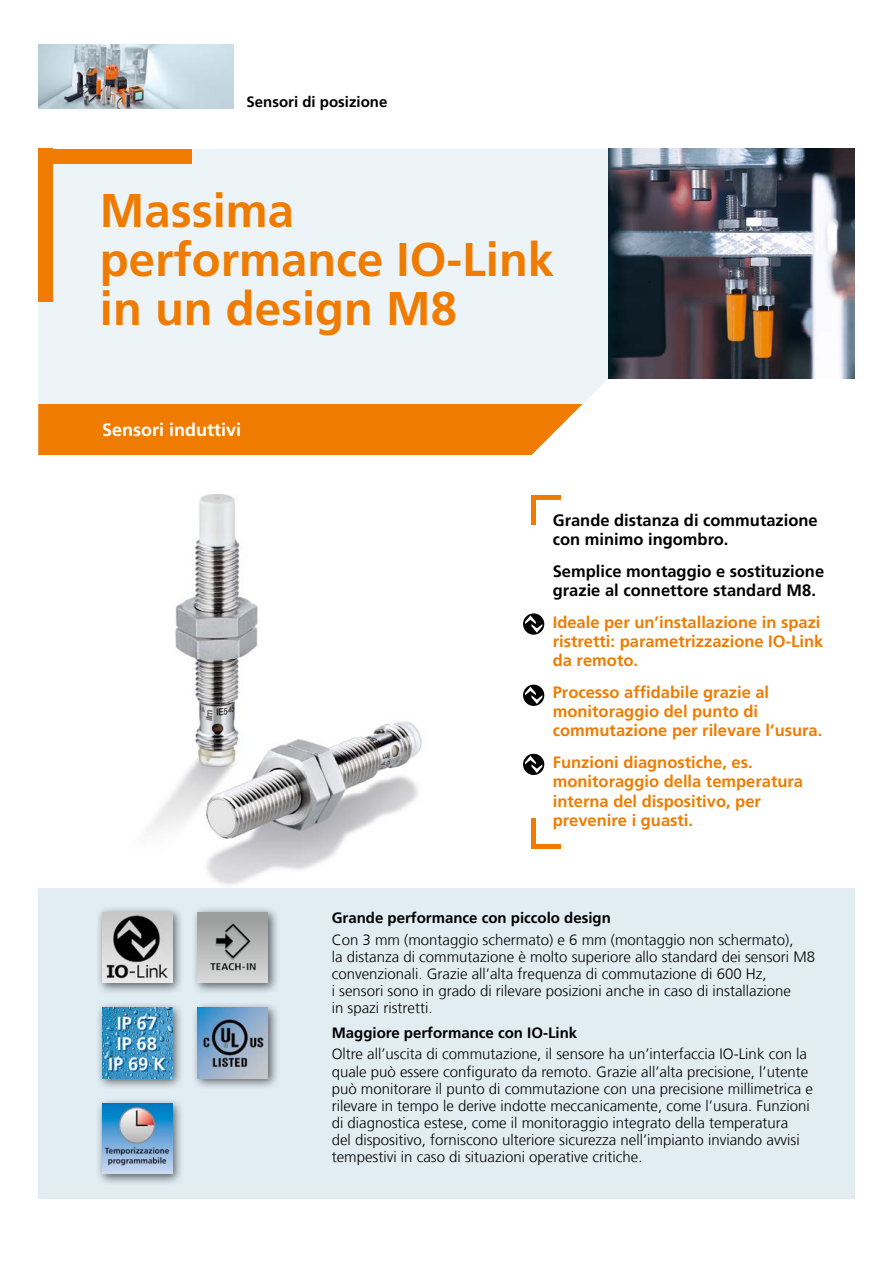
<style>
.page{position:relative;width:893px;height:1263px;background:#fff}
.page>*{position:absolute;margin:0;border:0;box-sizing:border-box;transform-origin:0 0}
.Nh__Headline_31_5_pt{font:700 47.25px/48.9px "Frutiger LT Com";color:#ef7c00}
.Nh__Subheadline_12_p{font:700 18px "Frutiger LT Com";color:#fff}
.Nh__Features_12_pt{font:700 16.5px/19.2px "Frutiger LT Com";color:#ef7c00}
.Nh__Features_12_pt-2{font:700 16.5px/19.2px "Frutiger LT Com";color:#000}
.Nh__Fliesstext_lb__1{font:300 15px/17px "Frutiger LT Com";color:#000}
.Nh__Headline_Tabelle{font:700 15px "Frutiger LT Com";color:#000}
.Nh__Fliesstext_lb__1-2{font:700 15px "Frutiger LT Com";color:#000}
</style>
<div class="page">
<img style="left:38px;top:494px;width:468px;height:395px">
<div style="left:38px;top:889px;width:817px;height:310px;background:#e1ecf3"></div>
<div style="left:38px;top:149px;width:570px;height:255px;background:#edf4f8"></div>
<img style="left:608px;top:149px;width:247px;height:229px">
<div style="left:38px;top:404px;width:545px;height:51px;background:#ef7c00"></div>
<div style="left:38px;top:149px;width:153px;height:15px;background:#ef7c00"></div>
<div style="left:38px;top:149px;width:15px;height:153px;background:#ef7c00"></div>
<div style="left:96px;top:906px;width:89px;height:89px;background:#000;opacity:.6"></div>
<img style="left:102px;top:912px;width:70px;height:70px">
<div style="left:192px;top:906px;width:88px;height:89px;background:#000;opacity:.6"></div>
<img style="left:198px;top:912px;width:70px;height:70px">
<div style="left:96px;top:1002px;width:89px;height:88px;background:#000;opacity:.6"></div>
<img style="left:102px;top:1008px;width:70px;height:70px">
<div style="left:96px;top:1097px;width:89px;height:89px;background:#000;opacity:.6"></div>
<img style="left:102px;top:1103px;width:70px;height:71px">
<div style="left:192px;top:1002px;width:88px;height:88px;background:#000;opacity:.6"></div>
<img style="left:198px;top:1008px;width:70px;height:70px">
<svg style="left:523px;top:685px;width:21px;height:21px"></svg>
<svg style="left:525px;top:687px;width:17px;height:17px"></svg>
<svg style="left:523px;top:613px;width:21px;height:22px"></svg>
<svg style="left:525px;top:615px;width:17px;height:18px"></svg>
<svg style="left:523px;top:754px;width:21px;height:21px"></svg>
<svg style="left:525px;top:756px;width:17px;height:17px"></svg>
<div style="left:531px;top:495px;width:30px;height:5px;background:#ef7c00"></div>
<div style="left:531px;top:495px;width:5px;height:30px;background:#ef7c00"></div>
<hr style="left:531px;top:844px;width:30px;height:4px;background:#ef7c00">
<div style="left:531px;top:819px;width:5px;height:29px;background:#ef7c00"></div>
<img style="left:38px;top:45px;width:196px;height:63px">
<p class="Nh__Headline_Tabelle" style="left:247px;top:93px;width:142px">Sensori di posizione</p>
<p class="Nh__Headline_31_5_pt" style="left:100px;top:186px;width:456px">Massima performance IO-Link in un design M8</p>
<p class="Nh__Subheadline_12_p" style="left:102px;top:419px;width:141px">Sensori induttivi</p>
<p class="Nh__Features_12_pt-2" style="left:553px;top:511px;width:266px">Grande distanza di commutazione con minimo ingombro.</p>
<p class="Nh__Features_12_pt-2" style="left:553px;top:562px;width:273px">Semplice montaggio e sostituzione grazie al connettore standard M8.</p>
<p class="Nh__Features_12_pt" style="left:553px;top:613px;width:272px">Ideale per un’installazione in spazi ristretti: parametrizzazione IO-Link da remoto.</p>
<p class="Nh__Features_12_pt" style="left:553px;top:683px;width:271px">Processo affidabile grazie al monitoraggio del punto di commutazione per rilevare l’usura.</p>
<p class="Nh__Features_12_pt" style="left:553px;top:753px;width:252px">Funzioni diagnostiche, es. monitoraggio della temperatura interna del dispositivo, per prevenire i guasti.</p>
<p class="Nh__Fliesstext_lb__1-2" style="left:332px;top:909px;width:281px">Grande performance con piccolo design</p>
<p class="Nh__Fliesstext_lb__1" style="left:332px;top:931px;width:485px">Con 3 mm (montaggio schermato) e 6 mm (montaggio non schermato),<br>la distanza di commutazione è molto superiore allo standard dei sensori M8 convenzionali. Grazie all’alta frequenza di commutazione di 600 Hz,<br>i sensori sono in grado di rilevare posizioni anche in caso di installazione<br>in spazi ristretti.</p>
<p class="Nh__Headline_Tabelle" style="left:332px;top:1024px;width:247px">Maggiore performance con IO-Link</p>
<p class="Nh__Fliesstext_lb__1" style="left:332px;top:1046px;width:483px">Oltre all’uscita di commutazione, il sensore ha un’interfaccia IO-Link con la quale può essere configurato da remoto. Grazie all’alta precisione, l’utente può monitorare il punto di commutazione con una precisione millimetrica e rilevare in tempo le derive indotte meccanicamente, come l’usura. Funzioni di diagnostica estese, come il monitoraggio integrato della temperatura<br>del dispositivo, forniscono ulteriore sicurezza nell’impianto inviando avvisi tempestivi in caso di situazioni operative critiche.</p>
</div>
